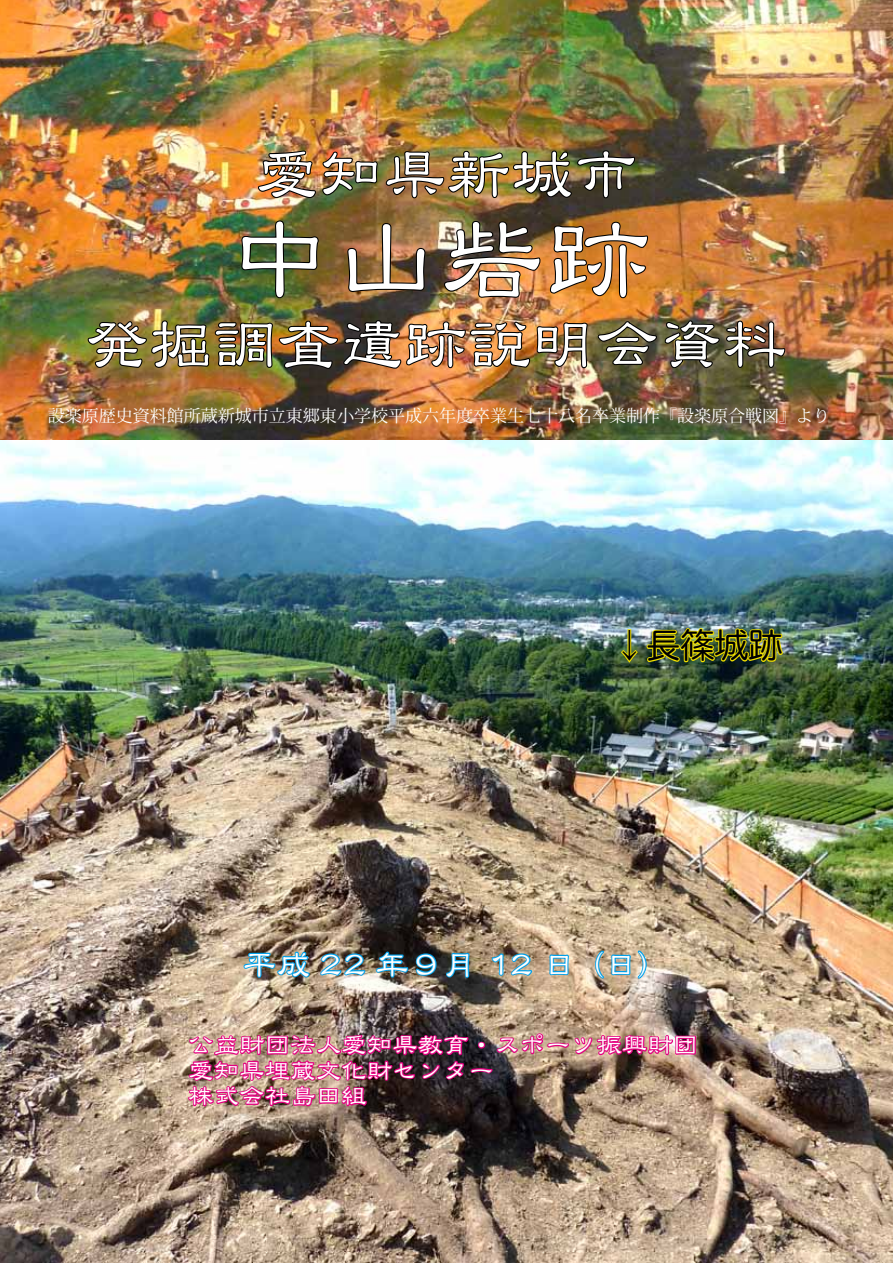
<style>
.page{position:relative;width:893px;height:1263px;background:#fff}
.page>*{position:absolute;margin:0;border:0;box-sizing:border-box;transform-origin:0 0}
.t1{font:106.35px "DF Lei Sho SB MP RKSJ H";color:#fff}
.t2{font:63.75px "DF Lei Sho SB MP RKSJ H";color:#fff}
.t3{font:34.05px "DF Lei Sho SB MP RKSJ H";color:#fff}
.t4{font:34.05px "Hira Maru Pro W4";color:#000}
.t5{font:25.5px/25.5px "DF Lei Sho SB MP RKSJ H";color:#fff}
.t6{font:16.95px "Koz Min Pro";color:#fff}
.s1{color:#000}
</style>
<div class="page">
<img style="left:0;top:0;width:893px;height:1263px">
<img style="left:257px;top:149px;width:122px;height:50px">
<img style="left:385px;top:90px;width:251px;height:109px">
<img style="left:240px;top:219px;width:80px;height:80px">
<img style="left:346px;top:222px;width:80px;height:71px">
<img style="left:443px;top:220px;width:98px;height:79px">
<svg style="left:549px;top:221px;width:100px;height:78px;background:#a46425"></svg>
<img style="left:87px;top:319px;width:502px;height:104px">
<svg style="left:597px;top:320px;width:61px;height:46px;background:#4b452b"></svg>
<img style="left:664px;top:319px;width:122px;height:51px">
<img style="left:242px;top:950px;width:69px;height:29px">
<svg style="left:319px;top:952px;width:48px;height:25px"></svg>
<svg style="left:375px;top:950px;width:63px;height:29px;background:#2c5f73"></svg>
<svg style="left:445px;top:952px;width:26px;height:27px"></svg>
<svg style="left:491px;top:952px;width:42px;height:25px"></svg>
<svg style="left:548px;top:936px;width:22px;height:40px"></svg>
<svg style="left:594px;top:936px;width:54px;height:44px;background:#9faea7"></svg>
<img style="left:187px;top:997px;width:510px;height:113px">
<svg style="left:619px;top:628px;width:20px;height:36px"></svg>
<img style="left:645px;top:627px;width:139px;height:58px">
<h2 class="t2" style="left:85px;top:142px;width:554px"><span class="s1">　　</span> 愛知県新城市</h2>
<h1 class="t1" style="left:85px;top:206px;width:568px">　 中山砦跡</h1>
<h2 class="t2" style="left:85px;top:313px;width:703px">発掘調査遺跡説明会資料</h2>
<p class="t6" style="left:48px;top:404px;width:784px">設楽原歴史資料館所蔵新城市立東郷東小学校平成六年度卒業生七十八名卒業制作『設楽原合戦図』より</p>
<h3 class="t4" style="left:612px;top:616px;width:172px">↓長篠城跡</h3>
<h3 class="t3" style="left:242px;top:947px;width:431px">平成 22 年９月 12 日（日）</h3>
<h3 class="t5" style="left:188px;top:1032px;width:512px">公益財団法人愛知県教育・スポーツ振興財団愛知県埋蔵文化財センター<br>株式会社島田組</h3>
</div>
